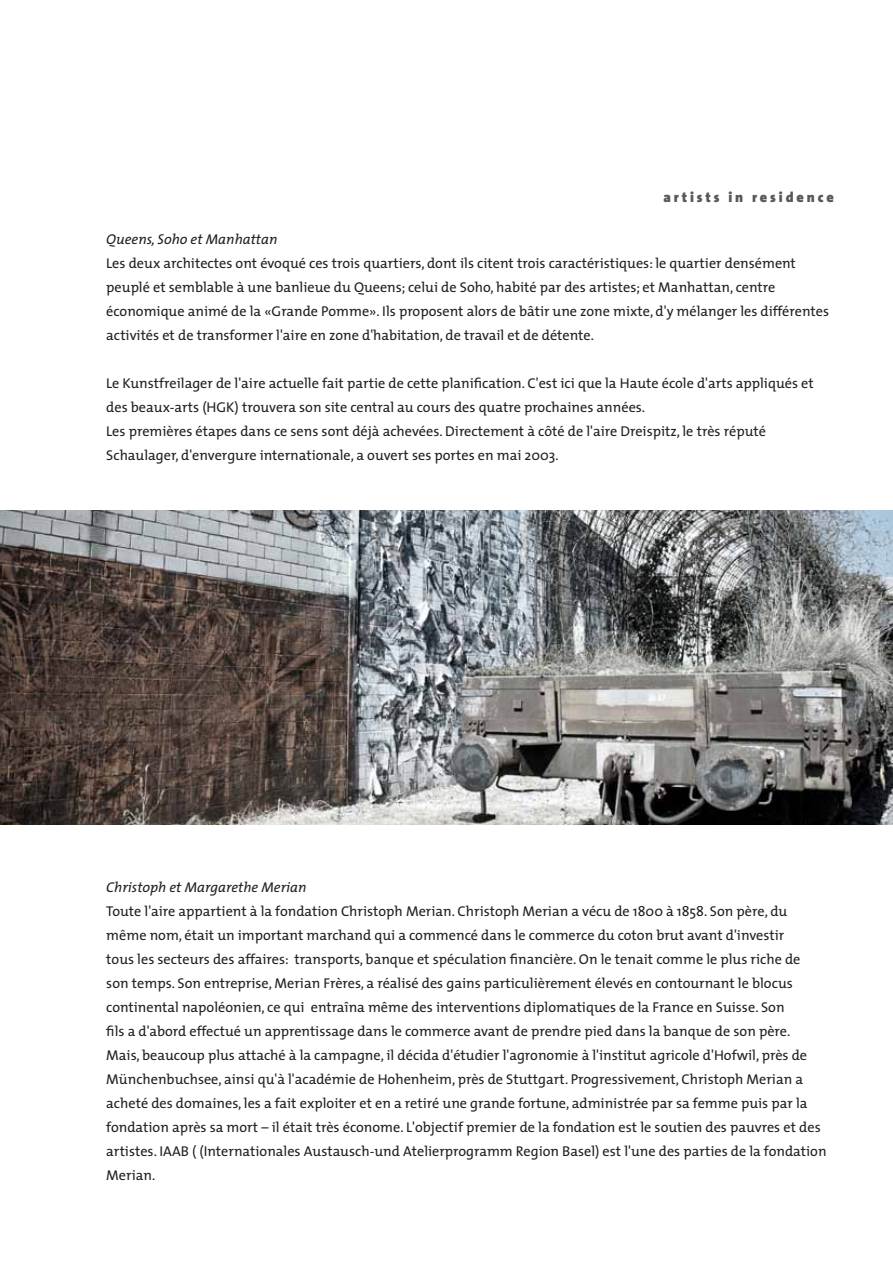
<style>
.page{position:relative;width:893px;height:1263px;background:#fff}
.page>*{position:absolute;margin:0;border:0;box-sizing:border-box;transform-origin:0 0}
.t1{font:14.25px/24px "The Mix";color:#231f20}
.t2{font:italic 14.25px "The Mix";color:#231f20}
.t3{font:900 14.25px "The Sans";letter-spacing:.2em;color:#57585a}
</style>
<div class="page">
<img style="left:0;top:510px;width:893px;height:315px">
<p class="t3" style="left:663px;top:185px;width:172px">artists in residence</p>
<p class="t2" style="left:106px;top:228px;width:173px">Queens, Soho et Manhattan</p>
<p class="t1" style="left:106px;top:251px;width:724px">Les deux architectes ont évoqué ces trois quartiers, dont ils citent trois caractéristiques: le quartier densément peuplé et semblable à une banlieue du Queens; celui de Soho, habité par des artistes; et Manhattan, centre économique animé de la «Grande Pomme». Ils proposent alors de bâtir une zone mixte, d'y mélanger les différentes activités et de transformer l'aire en zone d'habitation, de travail et de détente.</p>
<p class="t1" style="left:106px;top:371px;width:709px">Le Kunstfreilager de l'aire actuelle fait partie de cette planification. C'est ici que la Haute école d'arts appliqués et des beaux-arts (HGK) trouvera son site central au cours des quatre prochaines années.<br>Les premières étapes dans ce sens sont déjà achevées. Directement à côté de l'aire Dreispitz, le très réputé Schaulager, d'envergure internationale, a ouvert ses portes en mai 2003.</p>
<p class="t2" style="left:106px;top:876px;width:202px">Christoph et Margarethe Merian</p>
<p class="t1" style="left:106px;top:899px;width:722px">Toute l'aire appartient à la fondation Christoph Merian. Christoph Merian a vécu de 1800 à 1858. Son père, du même nom, était un important marchand qui a commencé dans le commerce du coton brut avant d'investir<br>tous les secteurs des affaires: transports, banque et spéculation financière. On le tenait comme le plus riche de<br>son temps. Son entreprise, Merian Frères, a réalisé des gains particulièrement élevés en contournant le blocus continental napoléonien, ce qui entraîna même des interventions diplomatiques de la France en Suisse. Son<br>fils a d'abord effectué un apprentissage dans le commerce avant de prendre pied dans la banque de son père.<br>Mais, beaucoup plus attaché à la campagne, il décida d'étudier l'agronomie à l'institut agricole d'Hofwil, près de Münchenbuchsee, ainsi qu'à l'académie de Hohenheim, près de Stuttgart. Progressivement, Christoph Merian a acheté des domaines, les a fait exploiter et en a retiré une grande fortune, administrée par sa femme puis par la fondation après sa mort – il était très économe. L'objectif premier de la fondation est le soutien des pauvres et des artistes. IAAB ( (Internationales Austausch-und Atelierprogramm Region Basel) est l'une des parties de la fondation Merian.</p>
</div>
